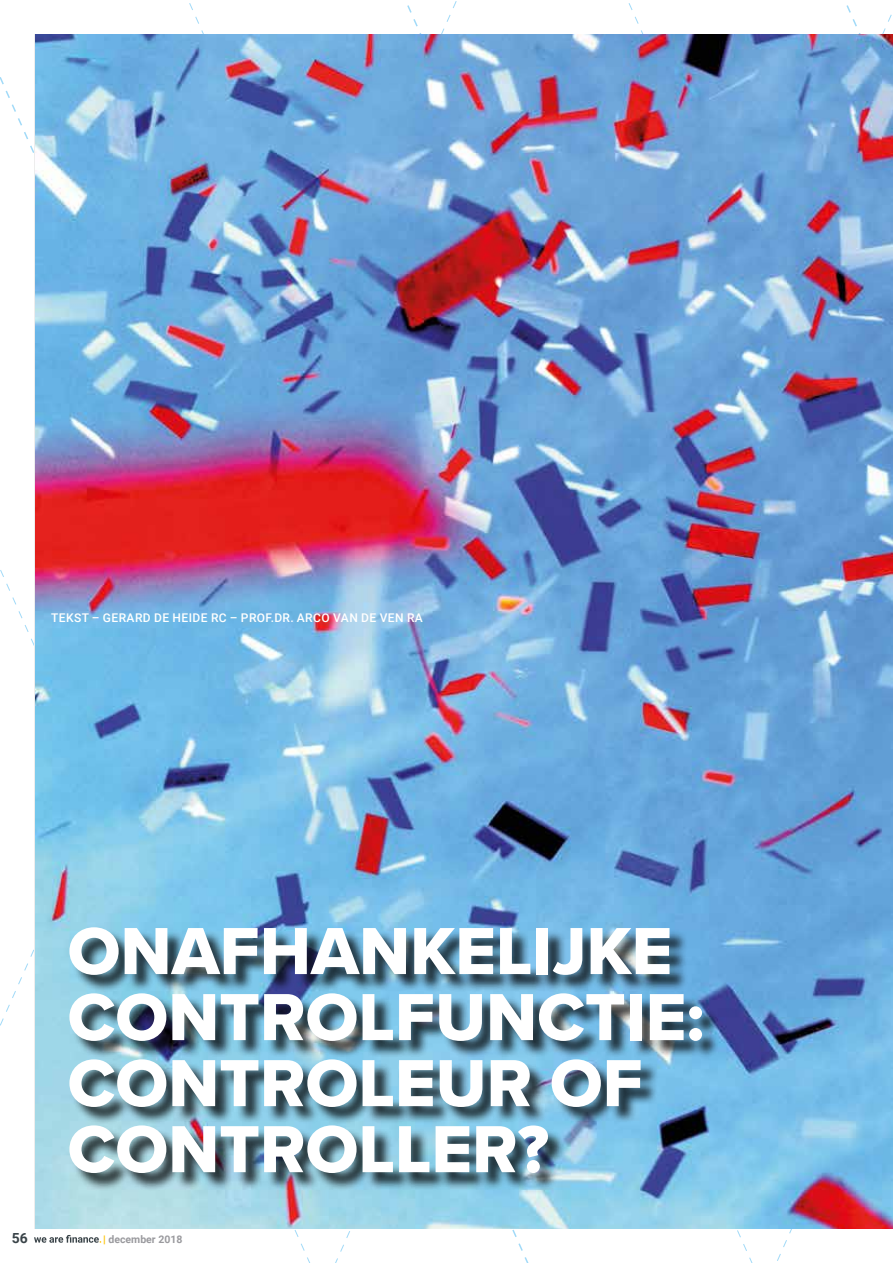
<style>
.page{position:relative;width:893px;height:1263px;background:#fff}
.page>*{position:absolute;margin:0;border:0;box-sizing:border-box;transform-origin:0 0}
.t1{font:69px/66px "Proxima Nova Extrabld";color:#fff}
.t2{font:700 13.95px "Roboto";color:#394348}
.t3{font:500 12px "Roboto";letter-spacing:.035em;color:#fff}
.t4{font:700 10.5px "Roboto";color:#9a9a9e}
.s1{font-weight:900;color:#fdc303}
</style>
<div class="page">
<img style="left:35px;top:34px;width:858px;height:1195px">
<div style="left:72px;top:929px;width:648px;height:263px;background:#000;opacity:.75"></div>
<p class="t3" style="left:51px;top:609px;width:373px">TEKST – GERARD DE HEIDE RC – PROF.DR. ARCO VAN DE VEN RA</p>
<p class="t1" style="left:68px;top:917px;width:638px">ONAFHANKELIJKE<br>CONTROLFUNCTIE:<br>CONTROLEUR OF<br>CONTROLLER?</p>
<p class="t2" style="left:12px;top:1228px;width:17px">56</p>
<p class="t4" style="left:103px;top:1232px;width:81px"><span class="s1">|</span> december 2018</p>
</div>
